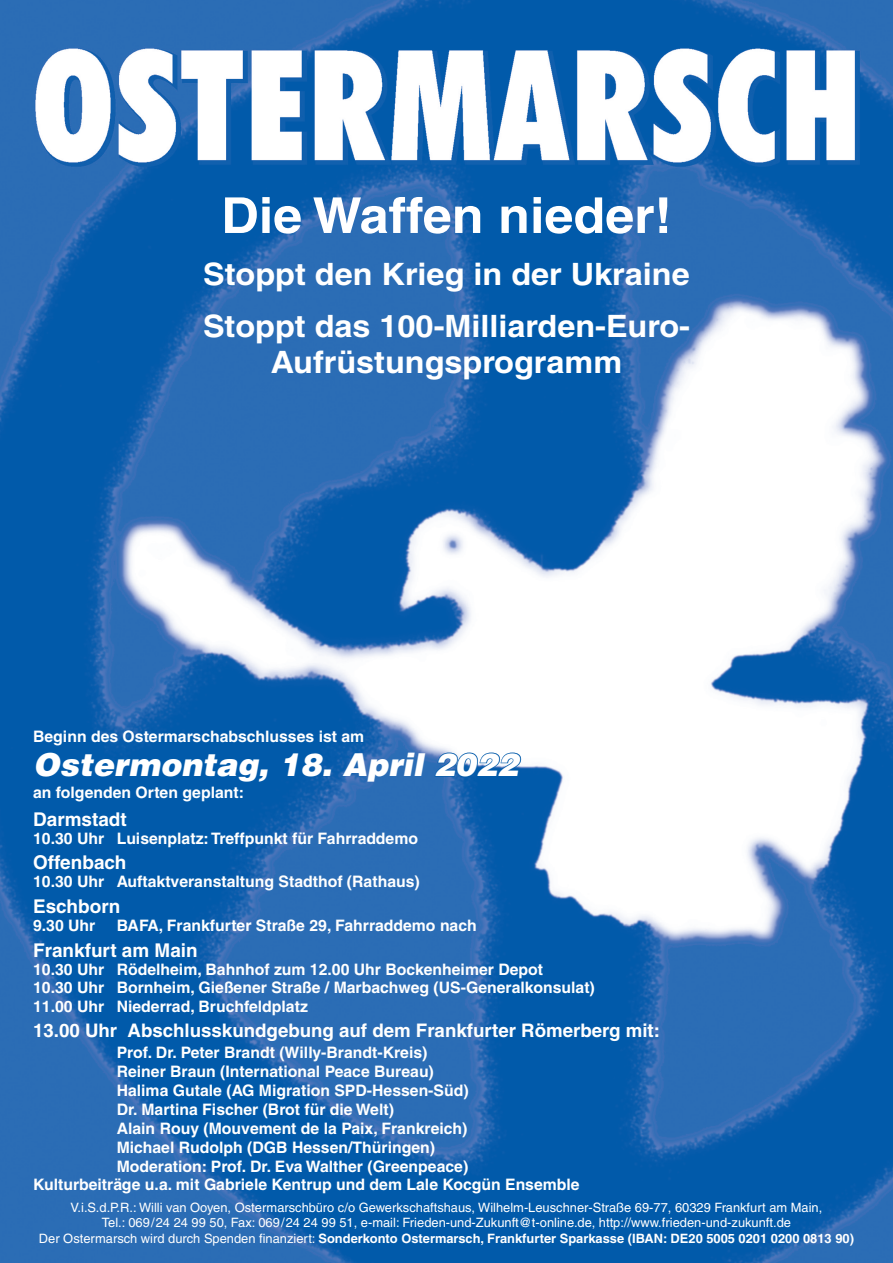
<style>
.page{position:relative;width:893px;height:1263px;background:#fff}
.page>*{position:absolute;margin:0;border:0;box-sizing:border-box;transform-origin:0 0}
.t1{font:700 49.5px "Helvetica LT";color:#fff;scale:1.05 1}
.t2{font:italic 900 31.65px "Helvetica LT";color:#fff}
.t3{font:700 30.75px/52.2px "Helvetica LT";color:#fff;scale:1.05 1}
.t4{font:700 18.9px "Helvetica LT";color:#fff}
.t5{font:700 18.75px "Helvetica LT";color:#fff}
.t6{font:700 15.75px/18.5px "Helvetica LT";color:#fff}
.t7{font:12.9px/15.5px "Helvetica LT";color:#fff;text-align:center}
.s1{color:#015aaa}
.s2{font-weight:700}
</style>
<div class="page">
<img style="left:0;top:0;width:893px;height:1263px">
<h1 class="t1" style="left:221px;top:185px;width:431px">Die Waffen nieder!</h1>
<h3 class="t3" style="left:203px;top:248px;width:465px">Stoppt den Krieg in der Ukraine<br>Stoppt das 100-Milliarden-Euro-</h3>
<h3 class="t3" style="left:271px;top:336px;width:336px">Aufrüstungsprogramm</h3>
<p class="t6" style="left:33px;top:727px;width:333px">Beginn des Ostermarschabschlusses ist a<span class="s1">m</span></p>
<h2 class="t2" style="left:33px;top:744px;width:486px">Ostermontag, 18. April <span class="s1">2022</span></h2>
<p class="t6" style="left:33px;top:783px;width:212px">an folgenden Orten geplant:</p>
<p class="t4" style="left:33px;top:807px;width:95px">Darmstadt</p>
<p class="t6" style="left:33px;top:828px;width:386px">10.30 Uhr Luisenplatz: Treffpunkt für Fahrraddemo</p>
<p class="t4" style="left:33px;top:851px;width:95px">Offenbach</p>
<p class="t6" style="left:33px;top:872px;width:388px">10.30 Uhr Auftaktveranstaltung Stadthof (Rathaus)</p>
<p class="t4" style="left:33px;top:895px;width:89px">Eschborn</p>
<p class="t6" style="left:33px;top:916px;width:64px">9.30 Uhr</p>
<p class="t6" style="left:117px;top:916px;width:361px">BAFA, Frankfurter Straße 29, Fahrraddemo nach</p>
<p class="t4" style="left:33px;top:938px;width:166px">Frankfurt am Main</p>
<p class="t6" style="left:33px;top:960px;width:563px">10.30 Uhr Rödelheim, Bahnhof zum 12.00 Uhr Bockenheimer Depot<br>10.30 Uhr Bornheim, Gießener Straße / Marbachweg (US-Generalkonsulat)<br>11.00 Uhr Niederrad, Bruchfeldplatz</p>
<p class="t5" style="left:33px;top:1019px;width:628px">13.00 Uhr Abschlusskundgebung auf dem Frankfurter Römerberg mit:</p>
<p class="t6" style="left:117px;top:1043px;width:312px">Prof. Dr. Peter Brandt (Willy-Brandt-Kreis)</p>
<p class="t6" style="left:117px;top:1062px;width:319px">Reiner Braun (International Peace Bureau)</p>
<p class="t6" style="left:117px;top:1081px;width:353px">Halima Gutale (AG Migration SPD-Hessen-Süd)</p>
<p class="t6" style="left:117px;top:1100px;width:279px">Dr. Martina Fischer (Brot für die Welt)</p>
<p class="t6" style="left:117px;top:1119px;width:352px">Alain Rouy (Mouvement de la Paix, Frankreich)</p>
<p class="t6" style="left:117px;top:1138px;width:320px">Michael Rudolph (DGB Hessen/Thüringen)</p>
<p class="t6" style="left:117px;top:1157px;width:353px">Moderation: Prof. Dr. Eva Walther (Greenpeace)</p>
<p class="t6" style="left:33px;top:1175px;width:548px">Kulturbeiträge u.a. mit Gabriele Kentrup und dem Lale Kocgün Ensemble</p>
<p class="t7" style="left:39px;top:1199px;width:816px">V.i.S.d.P.R.: Willi van Ooyen, Ostermarschbüro c/o Gewerkschaftshaus, Wilhelm-Leuschner-Straße 69-77, 60329 Frankfurt am Main,<br>Tel.: 069/24 24 99 50, Fax: 069/24 24 99 51, e-mail: Frieden-und-Zukunft@t-online.de, http://www.frieden-und-zukunft.de<br>Der Ostermarsch wird durch Spenden finanziert: <span class="s2">Sonderkonto Ostermarsch, Frankfurter Sparkasse (IBAN: DE20 5005 0201 0200 0813 90)</span></p>
</div>
